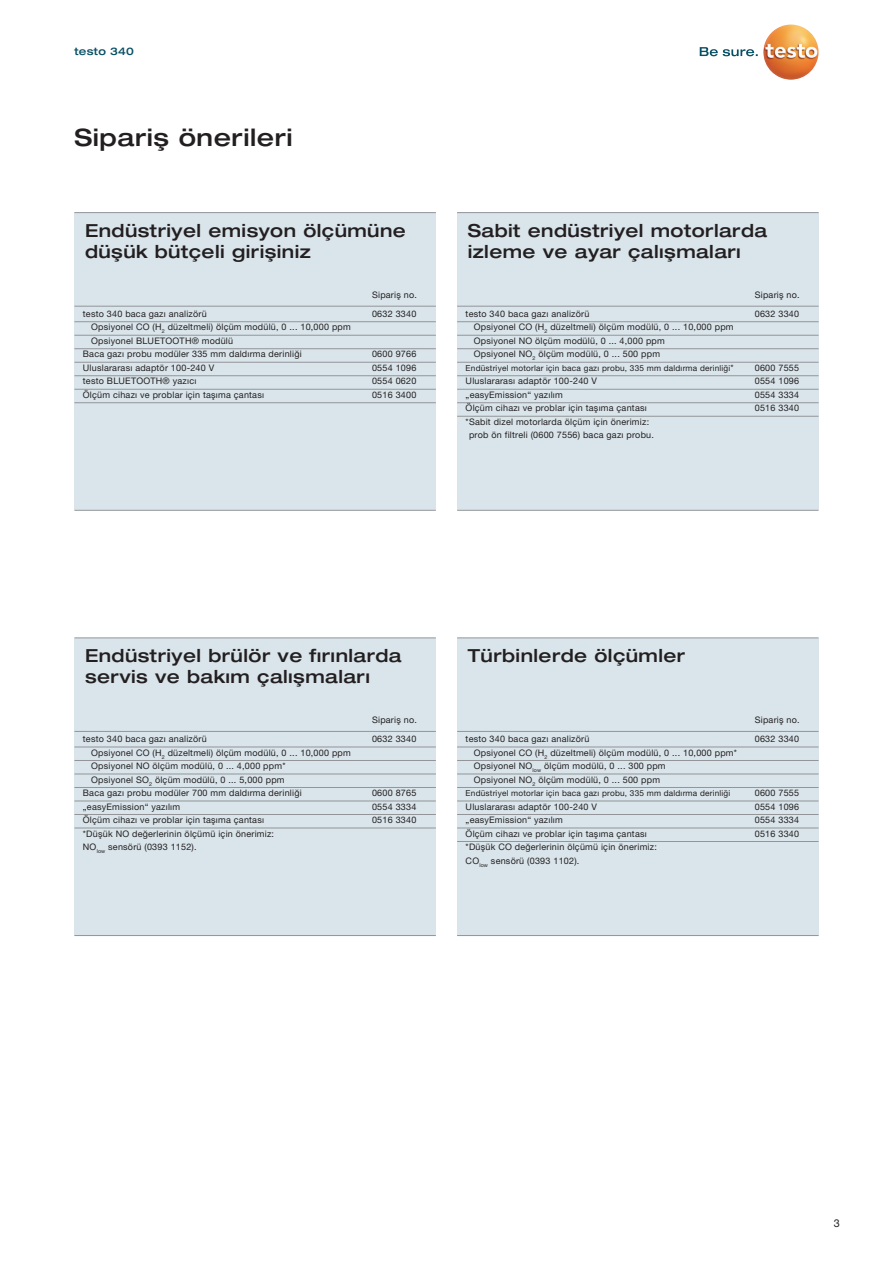
<style>
.page{position:relative;width:893px;height:1263px;background:#fff}
.page>*{position:absolute;margin:0;border:0;box-sizing:border-box;transform-origin:0 0}
.DS_Headline_16{font:500 expanded 24px "Helvetica Neue LTW1 G";letter-spacing:.025em;color:#231f20}
.DS_Subline{font:500 expanded 18px/21px "Helvetica Neue LTW1 G";letter-spacing:.025em;color:#231f20}
.t1{font:10.8px "Helvetica Neue LTW1 G";color:#231f20}
.DS_Rubrik{font:500 expanded 10.5px "Helvetica Neue LTW1 G";letter-spacing:.025em;color:#074f64}
.DS_Copy_7{font:9px/13.5px "Helvetica Neue LTW1 G";letter-spacing:.025em;color:#231f20}
.DS_Copy_7-2{font:8.25px "Helvetica Neue LTW1 G";letter-spacing:.025em;color:#231f20}
.s1{font-size:9px}
</style>
<div class="page">
<svg style="left:700px;top:47px;width:58px;height:9px"></svg>
<img style="left:763px;top:24px;width:56px;height:56px;border-radius:28px">
<div style="left:74px;top:213px;width:362px;height:297px;background:#d9e5eb"></div>
<div style="left:457px;top:213px;width:362px;height:297px;background:#d9e5eb"></div>
<hr style="left:74px;top:306px;width:362px;height:1px;background:#939598">
<hr style="left:74px;top:321px;width:362px;height:1px;background:#939598">
<hr style="left:74px;top:335px;width:362px;height:1px;background:#939598">
<hr style="left:74px;top:348px;width:362px;height:1px;background:#939598">
<hr style="left:74px;top:362px;width:362px;height:1px;background:#939598">
<hr style="left:74px;top:375px;width:362px;height:1px;background:#939598">
<hr style="left:74px;top:389px;width:362px;height:1px;background:#939598">
<hr style="left:74px;top:402px;width:362px;height:1px;background:#939598">
<hr style="left:74px;top:212px;width:362px;height:1px;background:#939598">
<hr style="left:457px;top:212px;width:362px;height:1px;background:#939598">
<hr style="left:457px;top:306px;width:362px;height:1px;background:#939598">
<hr style="left:74px;top:510px;width:362px;height:1px;background:#939598">
<hr style="left:457px;top:510px;width:362px;height:1px;background:#939598">
<hr style="left:457px;top:321px;width:362px;height:1px;background:#939598">
<hr style="left:457px;top:335px;width:362px;height:1px;background:#939598">
<hr style="left:457px;top:348px;width:362px;height:1px;background:#939598">
<hr style="left:457px;top:362px;width:362px;height:1px;background:#939598">
<hr style="left:457px;top:375px;width:362px;height:1px;background:#939598">
<hr style="left:457px;top:389px;width:362px;height:1px;background:#939598">
<hr style="left:457px;top:402px;width:362px;height:1px;background:#939598">
<hr style="left:457px;top:416px;width:362px;height:1px;background:#939598">
<div style="left:74px;top:638px;width:362px;height:297px;background:#d9e5eb"></div>
<div style="left:457px;top:638px;width:362px;height:297px;background:#d9e5eb"></div>
<hr style="left:74px;top:731px;width:362px;height:1px;background:#939598">
<hr style="left:74px;top:747px;width:362px;height:1px;background:#939598">
<hr style="left:74px;top:760px;width:362px;height:1px;background:#939598">
<hr style="left:74px;top:774px;width:362px;height:1px;background:#939598">
<hr style="left:74px;top:787px;width:362px;height:1px;background:#939598">
<hr style="left:74px;top:801px;width:362px;height:1px;background:#939598">
<hr style="left:74px;top:814px;width:362px;height:1px;background:#939598">
<hr style="left:74px;top:828px;width:362px;height:1px;background:#939598">
<hr style="left:74px;top:637px;width:362px;height:1px;background:#939598">
<hr style="left:457px;top:637px;width:362px;height:1px;background:#939598">
<hr style="left:457px;top:731px;width:362px;height:1px;background:#939598">
<hr style="left:74px;top:935px;width:362px;height:1px;background:#939598">
<hr style="left:457px;top:935px;width:362px;height:1px;background:#939598">
<hr style="left:457px;top:747px;width:362px;height:1px;background:#939598">
<hr style="left:457px;top:760px;width:362px;height:1px;background:#939598">
<hr style="left:457px;top:774px;width:362px;height:1px;background:#939598">
<hr style="left:457px;top:787px;width:362px;height:1px;background:#939598">
<hr style="left:457px;top:801px;width:362px;height:1px;background:#939598">
<hr style="left:457px;top:814px;width:362px;height:1px;background:#939598">
<hr style="left:457px;top:828px;width:362px;height:1px;background:#939598">
<hr style="left:457px;top:841px;width:362px;height:1px;background:#939598">
<p class="DS_Rubrik" style="left:74px;top:44px;width:61px">testo 340</p>
<p class="DS_Headline_16" style="left:74px;top:122px;width:220px">Sipariş önerileri</p>
<p class="DS_Subline" style="left:85px;top:219px;width:322px">Endüstriyel emisyon ölçümüne düşük bütçeli girişiniz</p>
<p class="DS_Subline" style="left:468px;top:219px;width:301px">Sabit endüstriyel motorlarda izleme ve ayar çalışmaları</p>
<p class="DS_Copy_7" style="left:372px;top:288px;width:46px">Sipariş no.</p>
<p class="DS_Copy_7" style="left:83px;top:307px;width:125px">testo 340 baca gazı analizörü</p>
<p class="DS_Copy_7" style="left:372px;top:307px;width:46px">0632 3340</p>
<p class="DS_Copy_7" style="left:91px;top:320px;width:261px">Opsiyonel CO (H<sub>2</sub> düzeltmeli) ölçüm modülü, 0 ... 10,000 ppm</p>
<p class="DS_Copy_7" style="left:91px;top:334px;width:144px">Opsiyonel BLUETOOTH® modülü</p>
<p class="DS_Copy_7" style="left:83px;top:347px;width:220px">Baca gazı probu modüler 335 mm daldırma derinliği</p>
<p class="DS_Copy_7" style="left:372px;top:347px;width:46px">0600 9766</p>
<p class="DS_Copy_7" style="left:83px;top:361px;width:133px">Uluslararası adaptör 100-240 V</p>
<p class="DS_Copy_7" style="left:372px;top:361px;width:46px">0554 1096</p>
<p class="DS_Copy_7" style="left:83px;top:374px;width:115px">testo BLUETOOTH® yazıcı</p>
<p class="DS_Copy_7" style="left:372px;top:374px;width:46px">0554 0620</p>
<p class="DS_Copy_7" style="left:83px;top:388px;width:183px">Ölçüm cihazı ve problar için taşıma çantası</p>
<p class="DS_Copy_7" style="left:372px;top:388px;width:46px">0516 3400</p>
<p class="DS_Copy_7" style="left:755px;top:288px;width:46px">Sipariş no.</p>
<p class="DS_Copy_7" style="left:466px;top:307px;width:125px">testo 340 baca gazı analizörü</p>
<p class="DS_Copy_7" style="left:755px;top:307px;width:46px">0632 3340</p>
<p class="DS_Copy_7" style="left:474px;top:320px;width:261px">Opsiyonel CO (H<sub>2</sub> düzeltmeli) ölçüm modülü, 0 ... 10,000 ppm</p>
<p class="DS_Copy_7" style="left:474px;top:334px;width:192px">Opsiyonel NO ölçüm modülü, 0 ... 4,000 ppm</p>
<p class="DS_Copy_7" style="left:474px;top:347px;width:188px">Opsiyonel NO<sub>2</sub> ölçüm modülü, 0 ... 500 ppm</p>
<p class="DS_Copy_7-2" style="left:466px;top:363px;width:270px">Endüstriyel motorlar için baca gazı probu, 335 mm daldırma derinliği<span class="s1">*</span></p>
<p class="DS_Copy_7" style="left:755px;top:361px;width:46px">0600 7555</p>
<p class="DS_Copy_7" style="left:466px;top:374px;width:133px">Uluslararası adaptör 100-240 V</p>
<p class="DS_Copy_7" style="left:755px;top:374px;width:46px">0554 1096</p>
<p class="DS_Copy_7" style="left:466px;top:388px;width:99px">„easyEmission“ yazılım</p>
<p class="DS_Copy_7" style="left:755px;top:388px;width:46px">0554 3334</p>
<p class="DS_Copy_7" style="left:466px;top:401px;width:183px">Ölçüm cihazı ve problar için taşıma çantası</p>
<p class="DS_Copy_7" style="left:755px;top:401px;width:46px">0516 3340</p>
<p class="DS_Copy_7" style="left:466px;top:415px;width:190px;text-align:center">*Sabit dizel motorlarda ölçüm için önerimiz: prob ön filtreli (0600 7556) baca gazı probu.</p>
<p class="DS_Subline" style="left:85px;top:645px;width:318px">Endüstriyel brülör ve fırınlarda servis ve bakım çalışmaları</p>
<p class="DS_Subline" style="left:468px;top:645px;width:219px">Türbinlerde ölçümler</p>
<p class="DS_Copy_7" style="left:372px;top:713px;width:46px">Sipariş no.</p>
<p class="DS_Copy_7" style="left:755px;top:713px;width:46px">Sipariş no.</p>
<p class="DS_Copy_7" style="left:83px;top:732px;width:125px">testo 340 baca gazı analizörü</p>
<p class="DS_Copy_7" style="left:372px;top:732px;width:46px">0632 3340</p>
<p class="DS_Copy_7" style="left:91px;top:746px;width:261px">Opsiyonel CO (H<sub>2</sub> düzeltmeli) ölçüm modülü, 0 ... 10,000 ppm</p>
<p class="DS_Copy_7" style="left:91px;top:759px;width:196px">Opsiyonel NO ölçüm modülü, 0 ... 4,000 ppm*</p>
<p class="DS_Copy_7" style="left:91px;top:773px;width:195px">Opsiyonel SO<sub>2</sub> ölçüm modülü, 0 ... 5,000 ppm</p>
<p class="DS_Copy_7" style="left:83px;top:786px;width:220px">Baca gazı probu modüler 700 mm daldırma derinliği</p>
<p class="DS_Copy_7" style="left:372px;top:786px;width:46px">0600 8765</p>
<p class="DS_Copy_7" style="left:83px;top:800px;width:99px">„easyEmission“ yazılım</p>
<p class="DS_Copy_7" style="left:372px;top:800px;width:46px">0554 3334</p>
<p class="DS_Copy_7" style="left:83px;top:813px;width:183px">Ölçüm cihazı ve problar için taşıma çantası</p>
<p class="DS_Copy_7" style="left:372px;top:813px;width:46px">0516 3340</p>
<p class="DS_Copy_7" style="left:83px;top:827px;width:193px">*Düşük NO değerlerinin ölçümü için önerimiz:<br>NO<sub>low</sub> sensörü (0393 1152).</p>
<p class="DS_Copy_7" style="left:466px;top:732px;width:125px">testo 340 baca gazı analizörü</p>
<p class="DS_Copy_7" style="left:755px;top:732px;width:46px">0632 3340</p>
<p class="DS_Copy_7" style="left:474px;top:746px;width:265px">Opsiyonel CO (H<sub>2</sub> düzeltmeli) ölçüm modülü, 0 ... 10,000 ppm*</p>
<p class="DS_Copy_7" style="left:474px;top:759px;width:193px">Opsiyonel NO<sub>low</sub> ölçüm modülü, 0 ... 300 ppm</p>
<p class="DS_Copy_7" style="left:474px;top:773px;width:188px">Opsiyonel NO<sub>2</sub> ölçüm modülü, 0 ... 500 ppm</p>
<p class="DS_Copy_7-2" style="left:466px;top:788px;width:266px">Endüstriyel motorlar için baca gazı probu, 335 mm daldırma derinliği</p>
<p class="DS_Copy_7" style="left:755px;top:786px;width:46px">0600 7555</p>
<p class="DS_Copy_7" style="left:466px;top:800px;width:133px">Uluslararası adaptör 100-240 V</p>
<p class="DS_Copy_7" style="left:755px;top:800px;width:46px">0554 1096</p>
<p class="DS_Copy_7" style="left:466px;top:813px;width:99px">„easyEmission“ yazılım</p>
<p class="DS_Copy_7" style="left:755px;top:813px;width:46px">0554 3334</p>
<p class="DS_Copy_7" style="left:466px;top:827px;width:183px">Ölçüm cihazı ve problar için taşıma çantası</p>
<p class="DS_Copy_7" style="left:755px;top:827px;width:46px">0516 3340</p>
<p class="DS_Copy_7" style="left:466px;top:840px;width:193px">*Düşük CO değerlerinin ölçümü için önerimiz:<br>CO<sub>low</sub> sensörü (0393 1102).</p>
<p class="t1" style="left:834px;top:1217px;width:8px">3</p>
</div>
